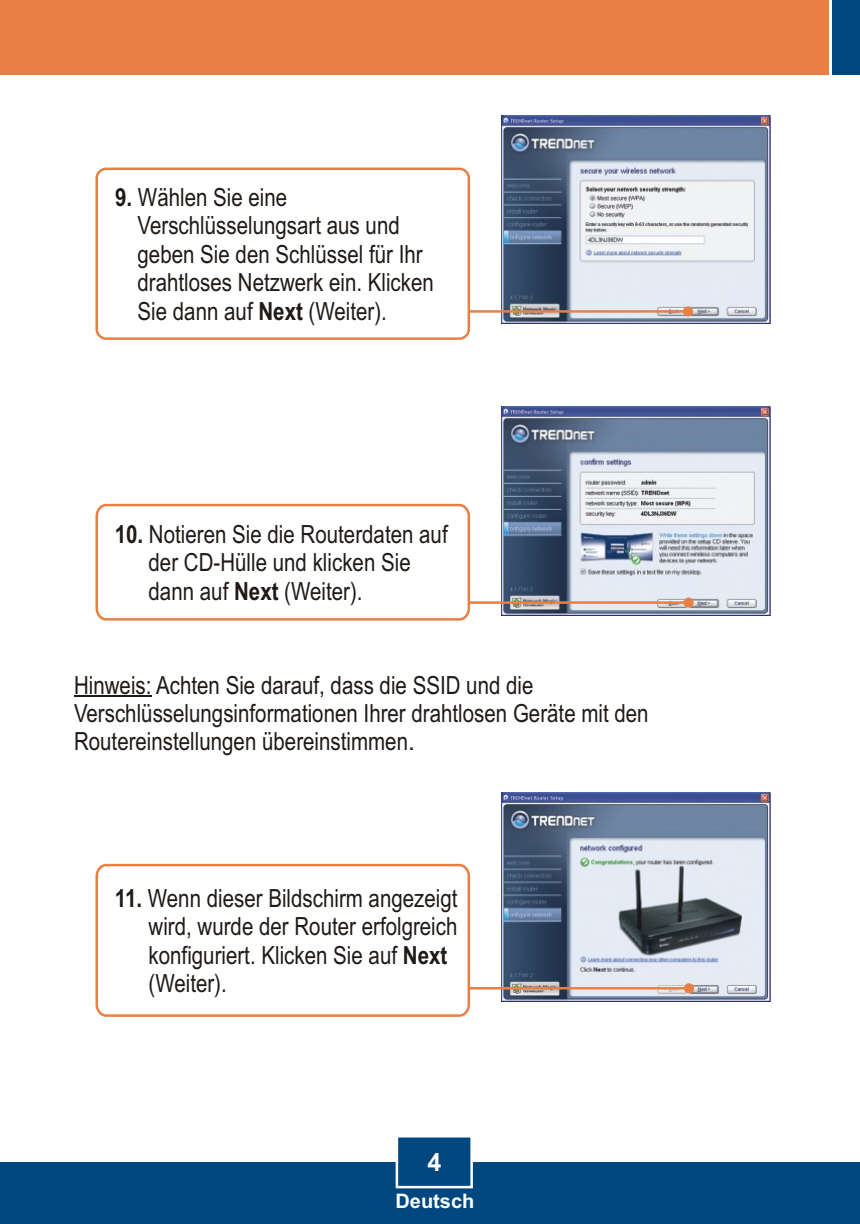
<style>
.page{position:relative;width:860px;height:1224px;background:#fff}
.page>*{position:absolute;margin:0;border:0;box-sizing:border-box;transform-origin:0 0}
.t1{font:25px/28.5px "Arial Narrow";color:#1f1a17}
.t2{font:700 25px "Arial";color:#fff}
.t3{font:700 20px "Arial";color:#fff}
.s1{font-weight:700}
.s2{font-family:"Arial"}
</style>
<div class="page">
<img style="left:501px;top:407px;width:270px;height:208px">
<img style="left:501px;top:793px;width:270px;height:208px">
<img style="left:501px;top:116px;width:270px;height:208px">
<svg style="left:471px;top:598px;width:222px;height:10px;background:#d1b8ad"></svg>
<svg style="left:470px;top:306px;width:223px;height:10px;background:#d0b8ac"></svg>
<svg style="left:471px;top:983px;width:223px;height:10px;background:#d3bbaf"></svg>
<div style="left:0;top:1162px;width:859px;height:62px;background:#004780"></div>
<div style="left:0;top:0;width:828px;height:75px;background:#e88045"></div>
<div style="left:831px;top:0;width:28px;height:75px;background:#004780"></div>
<svg style="left:395px;top:1137px;width:78px;height:52px"></svg>
<svg style="left:95px;top:503px;width:376px;height:118px"></svg>
<div style="left:95px;top:168px;width:375px;height:172px;background:#fff;border:3px solid #e88045;border-radius:9px"></div>
<hr style="left:74px;top:696px;width:77px;height:1px;background:#1f1a17">
<svg style="left:95px;top:863px;width:376px;height:154px"></svg>
<p class="t1" style="left:137px;top:185px;width:298px;text-indent:-22px"><span class="s1">9.</span> Wählen Sie eine<br>Verschlüsselungsart aus und geben Sie den Schlüssel für Ihr drahtloses Netzwerk ein. Klicken<br>Sie dann auf <span class="s1">Next</span> (Weiter).</p>
<p class="t1" style="left:148px;top:522px;width:300px;text-indent:-34px"><span class="s1">10.</span> Notieren Sie die Routerdaten auf der CD-Hülle und klicken Sie dann auf <span class="s1">Next</span> (Weiter).</p>
<p class="t1" style="left:74px;top:673px;width:576px">Hinweis: Achten Sie darauf, dass die SSID und die<br>Verschlüsselungsinformationen Ihrer drahtlosen Geräte mit den<br>Routereinstellungen übereinstimmen<span class="s2">.</span></p>
<p class="t1" style="left:148px;top:886px;width:310px;text-indent:-34px"><span class="s1">11.</span> Wenn dieser Bildschirm angezeigt wird, wurde der Router erfolgreich konfiguriert. Klicken Sie auf <span class="s1">Next </span>(Weiter).</p>
<p class="t2" style="left:427px;top:1152px;width:15px">4</p>
<p class="t3" style="left:395px;top:1194px;width:80px">Deutsch</p>
</div>
